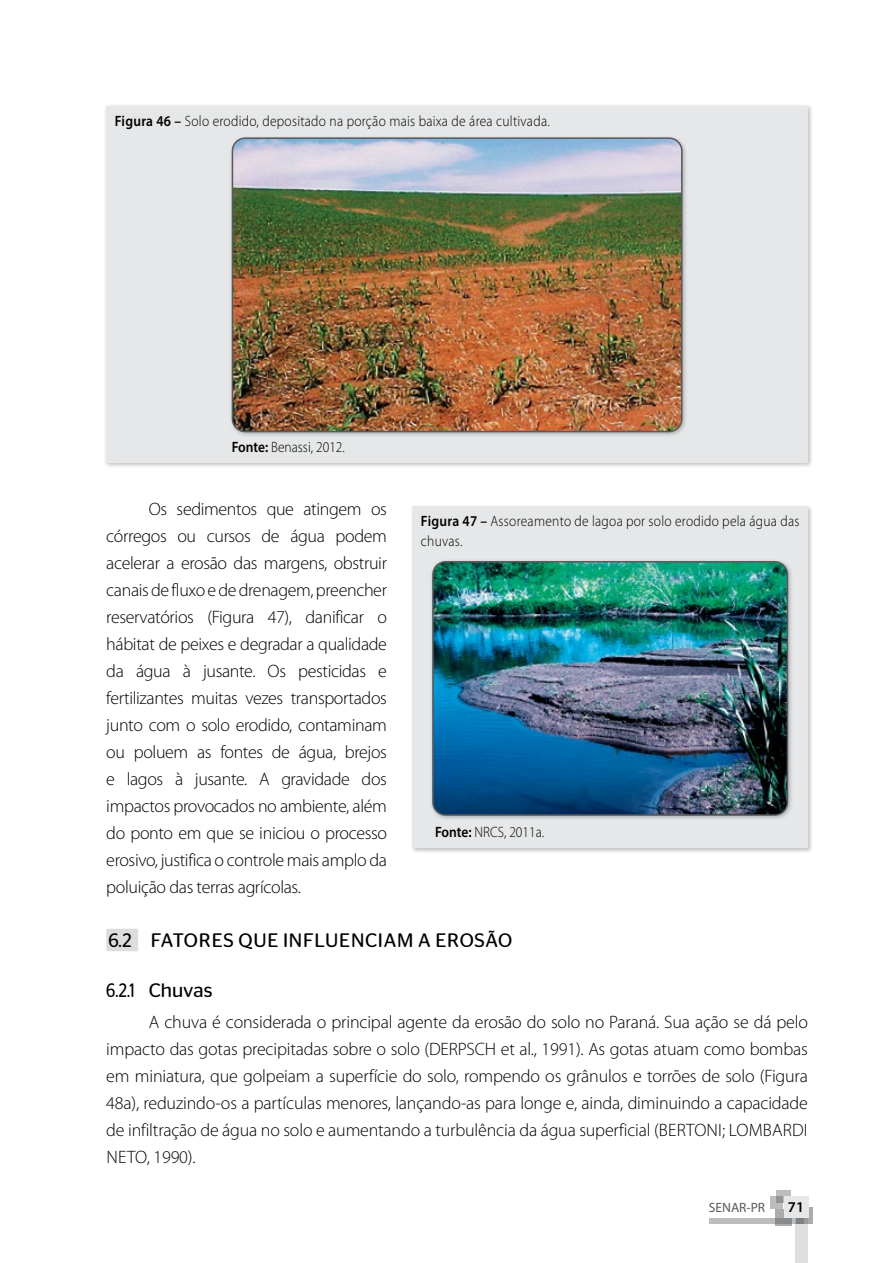
<style>
.page{position:relative;width:893px;height:1263px;background:#fff}
.page>*{position:absolute;margin:0;border:0;box-sizing:border-box;transform-origin:0 0}
.t1{font:19.5px "Stag Sans Round";letter-spacing:.04em;color:#000;scale:.9 1}
.t2{font:19.5px "Stag Sans Round";letter-spacing:.04em;color:#000;scale:.8 1}
.t3{font:300 18px/27px "Myriad Pro";letter-spacing:-.015em;color:#000;text-align:justify}
.t4{font:300 15px/19.5px "Myriad Pro";letter-spacing:.02em;color:#000;scale:.9 1}
.t5{font:300 15px "Myriad Pro";color:#000;scale:.9 1}
.t6{font:600 15px "Myriad Pro";color:#000}
.t7{font:13.5px "Myriad Pro";color:#58595b}
.s1{font-weight:600}
</style>
<div class="page">
<svg style="left:776px;top:1191px;width:15px;height:12px"></svg>
<svg style="left:770px;top:1196px;width:13px;height:12px"></svg>
<svg style="left:808px;top:1207px;width:5px;height:16px"></svg>
<svg style="left:775px;top:1210px;width:17px;height:16px"></svg>
<svg style="left:709px;top:1218px;width:87px;height:5px"></svg>
<svg style="left:796px;top:1218px;width:12px;height:45px"></svg>
<div style="left:784px;top:1197px;width:24px;height:21px;background:#e6e7e8"></div>
<div style="left:106px;top:929px;width:32px;height:22px;background:#dcddde"></div>
<div style="left:104px;top:104px;width:709px;height:364px;background:#000;opacity:.25"></div>
<div style="left:106px;top:106px;width:702px;height:357px;background:#e6e7e8"></div>
<div style="left:229px;top:135px;width:459px;height:303px;background:#000;opacity:.25"></div>
<img style="left:232px;top:138px;width:450px;height:294px">
<div style="left:232px;top:137px;width:451px;height:295px;border:2px solid #58595b;border-radius:13px"></div>
<div style="left:410px;top:504px;width:404px;height:349px;background:#000;opacity:.25"></div>
<div style="left:412px;top:506px;width:396px;height:342px;background:#e6e7e8"></div>
<div style="left:429px;top:559px;width:365px;height:262px;background:#000;opacity:.25"></div>
<img style="left:433px;top:562px;width:354px;height:253px">
<div style="left:432px;top:561px;width:356px;height:255px;border:2px solid #58595b;border-radius:13px"></div>
<p class="t4" style="left:115px;top:112px;width:485px"><span class="s1">Figura 46 –</span> Solo erodido, depositado na porção mais baixa de área cultivada.</p>
<p class="t5" style="left:232px;top:439px;width:127px"><span class="s1">Fonte:</span> Benassi, 2012.</p>
<p class="t3" style="left:106px;top:496px;width:282px;text-indent:43px">Os sedimentos que atingem os córregos ou cursos de água podem acelerar a erosão das margens, obstruir canais de fluxo e de drenagem, preencher reservatórios (Figura 47), danificar o hábitat de peixes e degradar a qualidade da água à jusante. Os pesticidas e fertilizantes muitas vezes transportados junto com o solo erodido, contaminam ou poluem as fontes de água, brejos e lagos à jusante. A gravidade dos impactos provocados no ambiente, além do ponto em que se iniciou o processo erosivo, justifica o controle mais amplo da poluição das terras agrícolas.</p>
<p class="t1" style="left:108px;top:929px;width:450px">6.2 FATORES QUE INFLUENCIAM A EROSÃO</p>
<p class="t2" style="left:106px;top:979px;width:134px">6.2.1 Chuvas</p>
<p class="t3" style="left:106px;top:1008px;width:703px;text-indent:43px">A chuva é considerada o principal agente da erosão do solo no Paraná. Sua ação se dá pelo impacto das gotas precipitadas sobre o solo (DERPSCH et al., 1991). As gotas atuam como bombas em miniatura, que golpeiam a superfície do solo, rompendo os grânulos e torrões de solo (Figura 48a), reduzindo-os a partículas menores, lançando-as para longe e, ainda, diminuindo a capacidade de infiltração de água no solo e aumentando a turbulência da água superficial (BERTONI; LOMBARDI NETO, 1990).</p>
<p class="t4" style="left:421px;top:512px;width:422px"><span class="s1">Figura 47 –</span> Assoreamento de lagoa por solo erodido pela água das chuvas.</p>
<p class="t5" style="left:435px;top:823px;width:123px"><span class="s1">Fonte:</span> NRCS, 2011a.</p>
<p class="t7" style="left:709px;top:1199px;width:58px">SENAR-PR</p>
<p class="t6" style="left:788px;top:1198px;width:18px">71</p>
</div>
